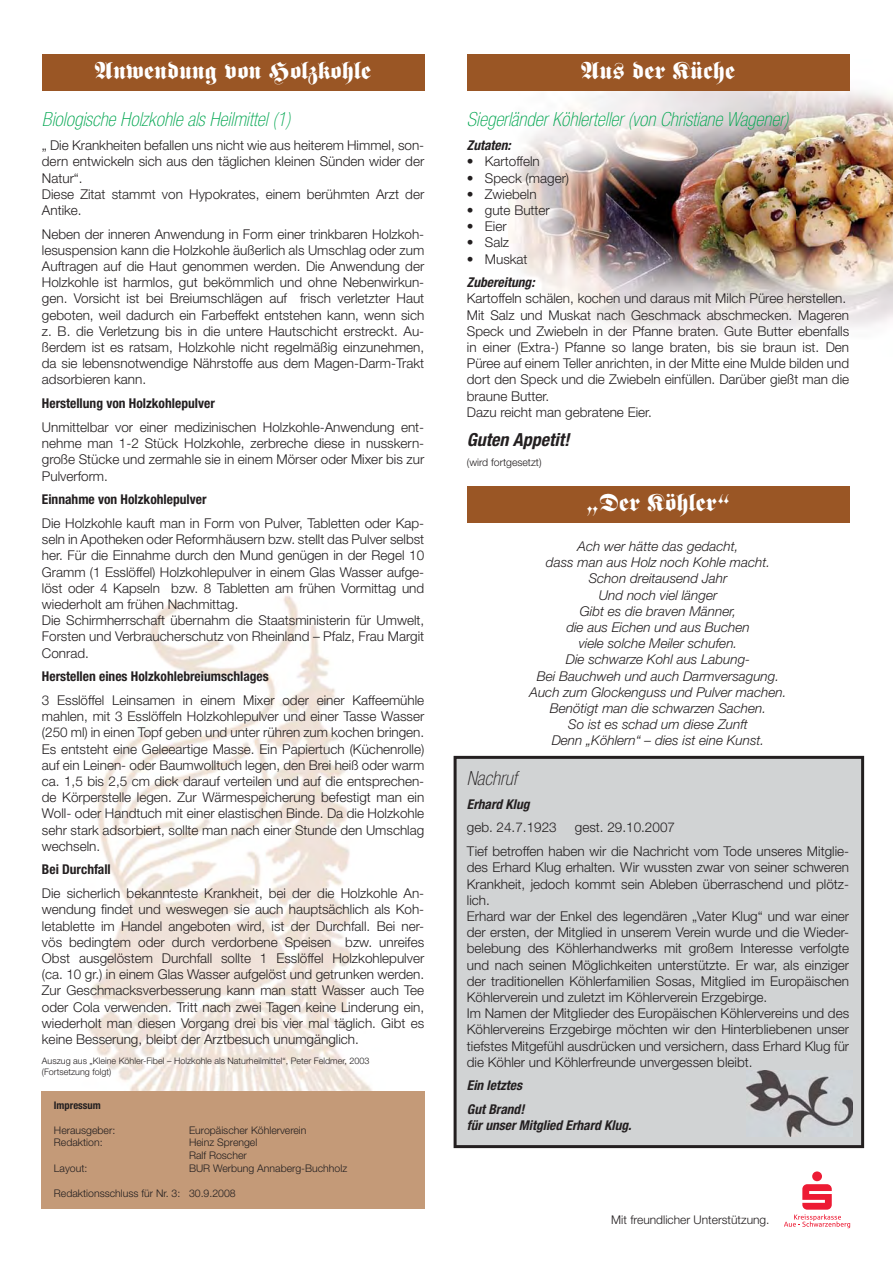
<style>
.page{position:relative;width:893px;height:1263px;background:#fff}
.page>*{position:absolute;margin:0;border:0;box-sizing:border-box;transform-origin:0 0}
.t1{font:24px "Fette Fraktur";color:#fff}
.t2{font:italic 100 condensed 19.5px "Helvetica Neue";color:#00a650}
.t3{font:italic 100 condensed 19.5px "Helvetica Neue";color:#231f20}
.t4{font:italic 700 condensed 18px "Helvetica Neue";color:#231f20}
.t5{font:300 13.5px/16.2px "Helvetica Neue";color:#231f20}
.t6{font:italic 300 13.5px/16.2px "Helvetica Neue";color:#231f20;text-align:center}
.t7{font:700 condensed 13.5px "Helvetica Neue";color:#231f20}
.t8{font:italic 700 condensed 13.5px/23.7px "Helvetica Neue";color:#231f20}
.t9{font:300 12px "Helvetica Neue";color:#231f20}
.t10{font:300 10.5px/12.6px "Helvetica Neue";color:#231f20}
.t11{font:700 condensed 10.5px "Helvetica Neue";color:#231f20}
.t12{font:300 9px/10.8px "Helvetica Neue";color:#231f20}
</style>
<div class="page">
<img style="left:509px;top:60px;width:383px;height:275px">
<img style="left:88px;top:595px;width:284px;height:496px">
<div style="left:41px;top:1091px;width:384px;height:118px;background:#c49a78"></div>
<div style="left:453px;top:756px;width:411px;height:392px;background:#d1d3d4"></div>
<div style="left:42px;top:54px;width:382px;height:37px;background:#9a5625"></div>
<div style="left:467px;top:54px;width:382px;height:37px;background:#9a5625"></div>
<div style="left:467px;top:486px;width:382px;height:37px;background:#9a5625"></div>
<img style="left:746px;top:1071px;width:106px;height:65px">
<svg style="left:784px;top:1171px;width:66px;height:57px"></svg>
<h1 class="t1" style="left:95px;top:62px;width:277px">Anwendung von Holzkohle</h1>
<h1 class="t1" style="left:581px;top:62px;width:155px">Aus der Küche</h1>
<h2 class="t2" style="left:42px;top:113px;width:250px">Biologische Holzkohle als Heilmittel (1)</h2>
<p class="t5" style="left:42px;top:139px;width:384px">„ Die Krankheiten befallen uns nicht wie aus heiterem Himmel, son&shy;dern entwickeln sich aus den täglichen kleinen Sünden wider der Natur“.<br>Diese Zitat stammt von Hypokrates, einem berühmten Arzt der Antike.</p>
<p class="t5" style="left:42px;top:227px;width:384px;text-align:justify">Neben der inneren Anwendung in Form einer trinkbaren Holzkoh&shy;lesuspension kann die Holzkohle äußerlich als Umschlag oder zum Auftragen auf die Haut genommen werden. Die Anwendung der Holzkohle ist harmlos, gut bekömmlich und ohne Nebenwirkun&shy;gen. Vorsicht ist bei Breiumschlägen auf frisch verletzter Haut geboten, weil dadurch ein Farbeffekt entstehen kann, wenn sich z. B. die Verletzung bis in die untere Hautschicht erstreckt. Au&shy;ßerdem ist es ratsam, Holzkohle nicht regelmäßig einzunehmen, da sie lebensnotwendige Nährstoffe aus dem Magen-Darm-Trakt adsorbieren kann.</p>
<p class="t7" style="left:42px;top:399px;width:174px">Herstellung von Holzkohlepulver</p>
<p class="t5" style="left:42px;top:420px;width:384px;text-align:justify">Unmittelbar vor einer medizinischen Holzkohle-Anwendung ent&shy;nehme man 1-2 Stück Holzkohle, zerbreche diese in nusskern&shy;große Stücke und zermahle sie in einem Mörser oder Mixer bis zur Pulverform.</p>
<p class="t7" style="left:42px;top:495px;width:166px">Einnahme von Holzkohlepulver</p>
<p class="t5" style="left:42px;top:516px;width:384px">Die Holzkohle kauft man in Form von Pulver, Tabletten oder Kap&shy;seln in Apotheken oder Reformhäusern bzw. stellt das Pulver selbst her. Für die Einnahme durch den Mund genügen in der Regel 10<br>Gramm (1 Esslöffel) Holzkohlepulver in einem Glas Wasser aufge&shy;löst oder 4 Kapseln bzw. 8 Tabletten am frühen Vormittag und wiederholt am frühen Nachmittag.<br>Die Schirmherrschaft übernahm die Staatsministerin für Umwelt, Forsten und Verbraucherschutz von Rheinland – Pfalz, Frau Margit Conrad.</p>
<p class="t7" style="left:42px;top:672px;width:228px">Herstellen eines Holzkohlebreiumschlages</p>
<p class="t5" style="left:42px;top:693px;width:384px;text-align:justify">3 Esslöffel Leinsamen in einem Mixer oder einer Kaffeemühle mahlen, mit 3 Esslöffeln Holzkohlepulver und einer Tasse Wasser (250 ml) in einen Topf geben und unter rühren zum kochen bringen.<br>Es entsteht eine Geleeartige Masse. Ein Papiertuch (Küchenrolle) auf ein Leinen- oder Baumwolltuch legen, den Brei heiß oder warm ca. 1,5 bis 2,5 cm dick darauf verteilen und auf die entsprechen&shy;de Körperstelle legen. Zur Wärmespeicherung befestigt man ein Woll- oder Handtuch mit einer elastischen Binde. Da die Holzkohle sehr stark adsorbiert, sollte man nach einer Stunde den Umschlag wechseln.</p>
<p class="t7" style="left:42px;top:865px;width:70px">Bei Durchfall</p>
<p class="t5" style="left:42px;top:887px;width:384px;text-align:justify">Die sicherlich bekannteste Krankheit, bei der die Holzkohle An&shy;wendung findet und weswegen sie auch hauptsächlich als Koh&shy;letablette im Handel angeboten wird, ist der Durchfall. Bei ner&shy;vös bedingtem oder durch verdorbene Speisen bzw. unreifes Obst ausgelöstem Durchfall sollte 1 Esslöffel Holzkohlepulver (ca. 10 gr.) in einem Glas Wasser aufgelöst und getrunken werden.<br>Zur Geschmacksverbesserung kann man statt Wasser auch Tee oder Cola verwenden. Tritt nach zwei Tagen keine Linderung ein, wiederholt man diesen Vorgang drei bis vier mal täglich. Gibt es keine Besserung, bleibt der Arztbesuch unumgänglich.</p>
<p class="t12" style="left:42px;top:1056px;width:329px">Auszug aus „Kleine Köhler-Fibel – Holzkohle als Naturheilmittel“, Peter Feldmer, 2003 (Fortsetzung folgt)</p>
<p class="t11" style="left:54px;top:1101px;width:48px">Impressum</p>
<p class="t10" style="left:54px;top:1125px;width:63px">Herausgeber:</p>
<p class="t10" style="left:189px;top:1125px;width:119px">Europäischer Köhlerverein</p>
<p class="t10" style="left:54px;top:1137px;width:50px">Redaktion:</p>
<p class="t10" style="left:189px;top:1137px;width:70px">Heinz Sprengel<br>Ralf Roscher</p>
<p class="t10" style="left:54px;top:1163px;width:35px">Layout:</p>
<p class="t10" style="left:189px;top:1163px;width:160px">BUR Werbung Annaberg-Buchholz</p>
<p class="t10" style="left:54px;top:1188px;width:183px">Redaktionsschluss für Nr. 3: 30.9.2008</p>
<h2 class="t2" style="left:467px;top:113px;width:323px">Siegerländer Köhlerteller (von Christiane Wagener)</h2>
<p class="t8" style="left:467px;top:135px;width:45px">Zutaten:</p>
<p class="t5" style="left:467px;top:155px;width:75px">• Kartoffeln</p>
<p class="t5" style="left:467px;top:171px;width:104px">• Speck (mager)</p>
<p class="t5" style="left:467px;top:187px;width:71px">• Zwiebeln</p>
<p class="t5" style="left:467px;top:203px;width:85px">• gute Butter</p>
<p class="t5" style="left:467px;top:220px;width:41px">• Eier</p>
<p class="t5" style="left:467px;top:236px;width:44px">• Salz</p>
<p class="t5" style="left:467px;top:252px;width:62px">• Muskat</p>
<p class="t8" style="left:467px;top:272px;width:69px">Zubereitung:</p>
<p class="t5" style="left:467px;top:292px;width:384px">Kartoffeln schälen, kochen und daraus mit Milch Püree herstellen.<br>Mit Salz und Muskat nach Geschmack abschmecken. Mageren Speck und Zwiebeln in der Pfanne braten. Gute Butter ebenfalls in einer (Extra-) Pfanne so lange braten, bis sie braun ist. Den Püree auf einem Teller anrichten, in der Mitte eine Mulde bilden und dort den Speck und die Zwiebeln einfüllen. Darüber gießt man die braune Butter.<br>Dazu reicht man gebratene Eier.</p>
<h3 class="t4" style="left:467px;top:433px;width:104px">Guten Appetit!</h3>
<p class="t10" style="left:467px;top:457px;width:76px">(wird fortgesetzt)</p>
<h1 class="t1" style="left:585px;top:494px;width:147px">„Der Köhler“</h1>
<p class="t6" style="left:529px;top:539px;width:258px">Ach wer hätte das gedacht,<br>dass man aus Holz noch Kohle macht.<br>Schon dreitausend Jahr<br>Und noch viel länger<br>Gibt es die braven Männer,<br>die aus Eichen und aus Buchen<br>viele solche Meiler schufen.<br>Die schwarze Kohl aus Labung-<br>Bei Bauchweh und auch Darmversagung.<br>Auch zum Glockenguss und Pulver machen.<br>Benötigt man die schwarzen Sachen.<br>So ist es schad um diese Zunft<br>Denn „Köhlern“ – dies ist eine Kunst.</p>
<h2 class="t3" style="left:467px;top:771px;width:51px">Nachruf</h2>
<p class="t8" style="left:467px;top:793px;width:64px">Erhard Klug</p>
<p class="t5" style="left:467px;top:821px;width:91px">geb. 24.7.1923</p>
<p class="t5" style="left:467px;top:817px;width:384px;line-height:23.7px;text-indent:108px">gest. 29.10.2007<br>Tief betroffen haben wir die Nachricht vom Tode unseres Mitglie-</p>
<p class="t5" style="left:467px;top:861px;width:384px">des Erhard Klug erhalten. Wir wussten zwar von seiner schweren Krankheit, jedoch kommt sein Ableben überraschend und plötz&shy;lich.<br>Erhard war der Enkel des legendären „Vater Klug“ und war einer der ersten, der Mitglied in unserem Verein wurde und die Wieder&shy;belebung des Köhlerhandwerks mit großem Interesse verfolgte und nach seinen Möglichkeiten unterstützte. Er war, als einziger der traditionellen Köhlerfamilien Sosas, Mitglied im Europäischen Köhlerverein und zuletzt im Köhlerverein Erzgebirge.<br>Im Namen der Mitglieder des Europäischen Köhlervereins und des Köhlervereins Erzgebirge möchten wir den Hinterbliebenen unser tiefstes Mitgefühl ausdrücken und versichern, dass Erhard Klug für die Köhler und Köhlerfreunde unvergessen bleibt.</p>
<p class="t8" style="left:467px;top:1075px;width:59px">Ein letztes<br>Gut Brand!</p>
<p class="t8" style="left:467px;top:1115px;width:166px">für unser Mitglied Erhard Klug.</p>
<p class="t9" style="left:611px;top:1215px;width:160px">Mit freundlicher Unterstützung.</p>
</div>
